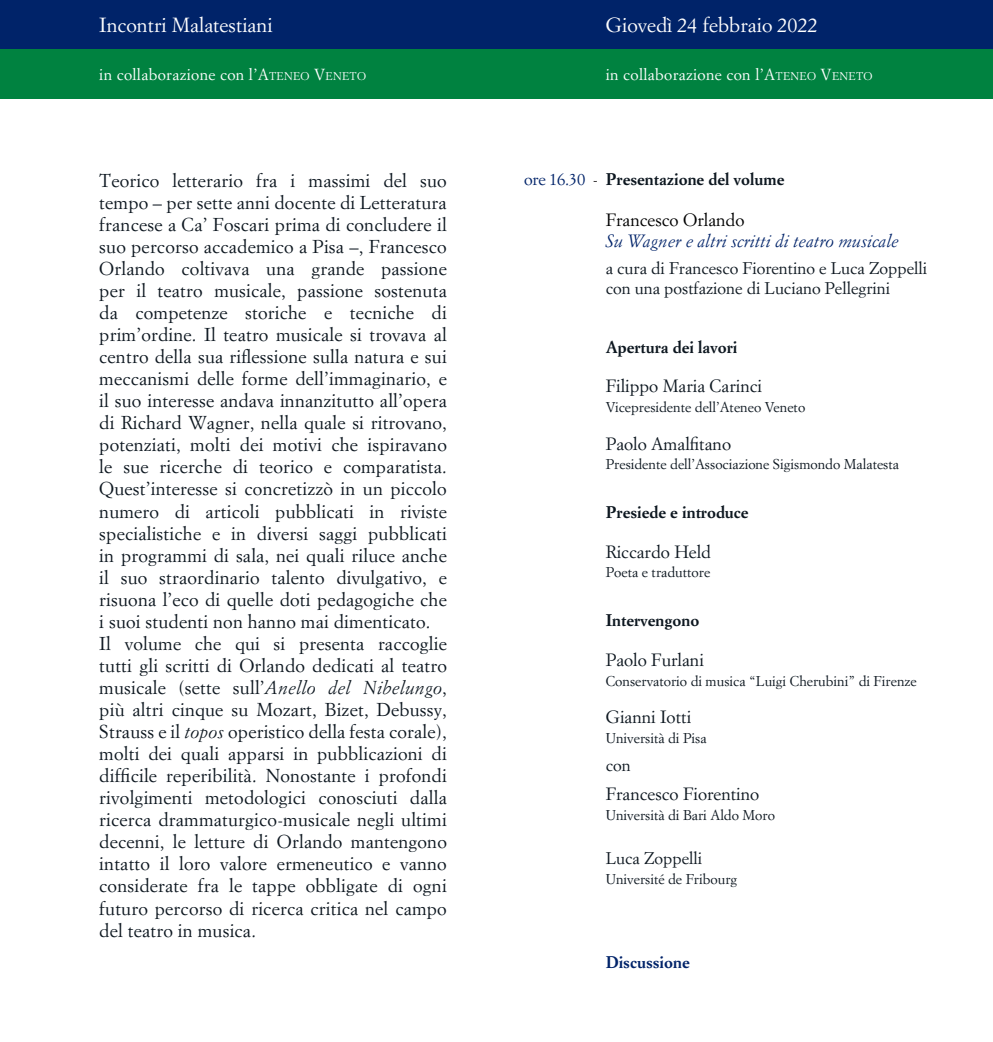
<style>
.page{position:relative;width:993px;height:1042px;background:#fff}
.page>*{position:absolute;margin:0;border:0;box-sizing:border-box;transform-origin:0 0}
.t1{font:20.12px "Simoncini Garamond Std";color:#fff}
.t2{font:18.38px/22.1px "Simoncini Garamond Std";letter-spacing:.01em;color:#0d1720;text-align:justify}
.t3{font:17.5px "Simoncini Garamond Std";color:#0d1720}
.t4{font:italic 17.5px "Simoncini Garamond Std";color:#002369}
.t5{font:17.5px "Simoncini Garamond Std";color:#000}
.t6{font:16.62px/19.9px "Simoncini Garamond Std";color:#0d1720}
.t7{font:700 16.62px "Simoncini Garamond Std";color:#0d1720}
.t8{font:700 16.62px "Simoncini Garamond Std";color:#002369}
.t9{font:16.62px "Simoncini Garamond Std";letter-spacing:-.02em;color:#002369}
.t10{font:15.75px "Simoncini Garamond Std";letter-spacing:.02em;color:#fff}
.t11{font:14px "Simoncini Garamond Std";color:#0d1720}
.s1{font-style:inherit}
.s2{font-size:11.03px}
.s3{font-style:italic}
.s4{color:#231f20}
</style>
<div class="page">
<div style="left:0;top:0;width:992px;height:50px;background:#002369"></div>
<div style="left:0;top:50px;width:992px;height:49px;background:#008240"></div>
<p class="t1" style="left:99px;top:13px;width:175px">Incontri Malatestiani</p>
<p class="t1" style="left:605px;top:13px;width:213px">Giovedì 24 febbraio 2022</p>
<p class="t10" style="left:99px;top:65px;width:268px">in collaborazione con l’<span class="s1">A</span><span class="s2">TENEO</span> <span class="s1">V</span><span class="s2">ENETO</span></p>
<p class="t10" style="left:605px;top:65px;width:268px">in collaborazione con l’<span class="s1">A</span><span class="s2">TENEO</span> <span class="s1">V</span><span class="s2">ENETO</span></p>
<p class="t2" style="left:99px;top:169px;width:349px">Teorico letterario fra i massimi del suo tempo – per sette anni docente di Letteratura francese a Ca’ Foscari prima di concludere il suo percorso accademico a Pisa –, Francesco Orlando coltivava una grande passione per il teatro musicale, passione sostenuta da competenze storiche e tecniche di prim’ordine. Il teatro musicale si trovava al centro della sua riflessione sulla natura e sui meccanismi delle forme dell’immaginario, e il suo interesse andava innanzitutto all’opera di Richard Wagner, nella quale si ritrovano, potenziati, molti dei motivi che ispiravano le sue ricerche di teorico e comparatista.<br>Quest’interesse si concretizzò in un piccolo numero di articoli pubblicati in riviste specialistiche e in diversi saggi pubblicati in programmi di sala, nei quali riluce anche il suo straordinario talento divulgativo, e risuona l’eco di quelle doti pedagogiche che i suoi studenti non hanno mai dimenticato.</p>
<p class="t2" style="left:99px;top:632px;width:349px">Il volume che qui si presenta raccoglie tutti gli scritti di Orlando dedicati al teatro musicale (sette sull’<span class="s3">Anello del Nibelungo</span>, più altri cinque su Mozart, Bizet, Debussy, Strauss e il <span class="s3">topos</span> operistico della festa corale), molti dei quali apparsi in pubblicazioni di difficile reperibilità. Nonostante i profondi rivolgimenti metodologici conosciuti dalla ricerca drammaturgico-musicale negli ultimi decenni, le letture di Orlando mantengono intatto il loro valore ermeneutico e vanno considerate fra le tappe obbligate di ogni futuro percorso di ricerca critica nel campo del teatro in musica.</p>
<p class="t9" style="left:524px;top:169px;width:75px">ore 16.30 <span class="s4">-</span></p>
<p class="t7" style="left:605px;top:169px;width:180px">Presentazione del volume</p>
<p class="t5" style="left:605px;top:209px;width:140px">Francesco Orlando</p>
<p class="t4" style="left:605px;top:230px;width:294px">Su Wagner e altri scritti di teatro musicale</p>
<p class="t6" style="left:605px;top:258px;width:323px">a cura di Francesco Fiorentino e Luca Zoppelli con una postfazione di Luciano Pellegrini</p>
<p class="t7" style="left:605px;top:337px;width:133px">Apertura dei lavori</p>
<p class="t3" style="left:605px;top:375px;width:158px">Filippo Maria Carinci</p>
<p class="t11" style="left:605px;top:399px;width:201px">Vicepresidente dell’Ateneo Veneto</p>
<p class="t3" style="left:605px;top:433px;width:127px">Paolo Amalfitano</p>
<p class="t11" style="left:605px;top:456px;width:295px">Presidente dell’Associazione Sigismondo Malatesta</p>
<p class="t7" style="left:605px;top:502px;width:144px">Presiede e introduce</p>
<p class="t3" style="left:605px;top:541px;width:107px">Riccardo Held</p>
<p class="t11" style="left:605px;top:564px;width:106px">Poeta e traduttore</p>
<p class="t7" style="left:605px;top:610px;width:95px">Intervengono</p>
<p class="t3" style="left:605px;top:649px;width:100px">Paolo Furlani</p>
<p class="t11" style="left:605px;top:672px;width:312px">Conservatorio di musica “Luigi Cherubini” di Firenze</p>
<p class="t3" style="left:605px;top:706px;width:87px">Gianni Iotti</p>
<p class="t11" style="left:605px;top:729px;width:102px">Università di Pisa</p>
<p class="t6" style="left:605px;top:755px;width:26px">con</p>
<p class="t3" style="left:605px;top:783px;width:155px">Francesco Fiorentino</p>
<p class="t11" style="left:605px;top:806px;width:171px">Università di Bari Aldo Moro</p>
<p class="t6" style="left:605px;top:848px;width:98px">Luca Zoppelli</p>
<p class="t11" style="left:605px;top:870px;width:133px">Université de Fribourg</p>
<p class="t8" style="left:605px;top:951px;width:86px">Discussione</p>
</div>
